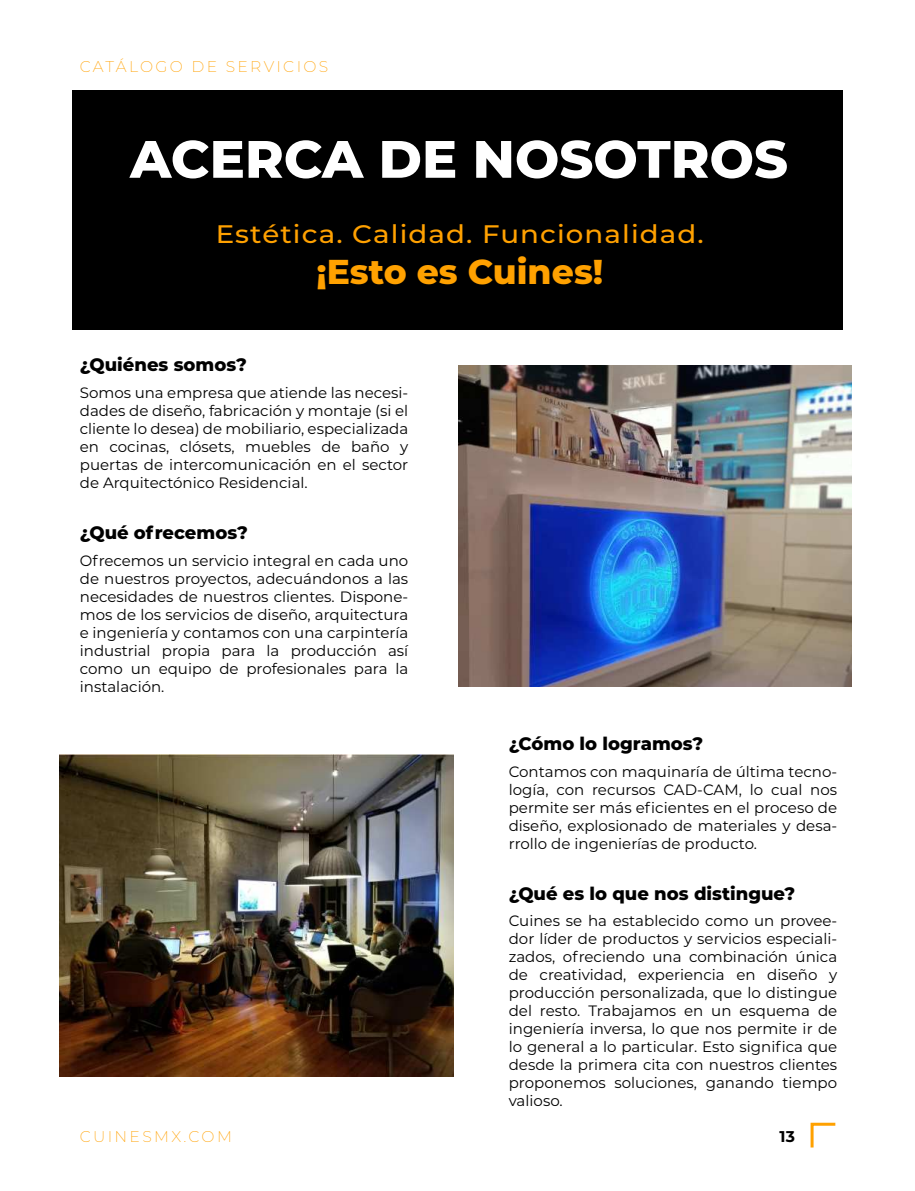
<style>
.page{position:relative;width:915px;height:1191px;background:#fff}
.page>*{position:absolute;margin:0;border:0;box-sizing:border-box;transform-origin:0 0}
.t1{font:800 52.5px "Montserrat";color:#fff}
.t2{font:800 34.5px "Montserrat";color:#ffa100}
.t3{font:500 25.35px "Montserrat";letter-spacing:.04em;color:#ffa100;scale:1.09 1}
.t4{font:800 18px "Montserrat";color:#000}
.t5{font:200 15.6px "Montserrat";letter-spacing:.15em;color:#ffa100}
.t6{font:700 15.6px "Montserrat";color:#000}
.t7{font:15px/18px "Montserrat";color:#000;text-align:justify}
</style>
<div class="page">
<div style="left:72px;top:90px;width:770px;height:239px;background:#000"></div>
<img style="left:60px;top:754px;width:393px;height:322px">
<img style="left:458px;top:366px;width:393px;height:321px">
<svg style="left:810px;top:1122px;width:26px;height:26px"></svg>
<p class="t5" style="left:80px;top:59px;width:250px">CATÁLOGO DE SERVICIOS</p>
<h1 class="t1" style="left:130px;top:134px;width:659px">ACERCA DE NOSOTROS</h1>
<h3 class="t3" style="left:216px;top:219px;width:449px">Estética. Calidad. Funcionalidad.</h3>
<h2 class="t2" style="left:316px;top:255px;width:288px">¡Esto es Cuines!</h2>
<p class="t4" style="left:80px;top:356px;width:169px">¿Quiénes somos?</p>
<p class="t7" style="left:80px;top:385px;width:330px">Somos una empresa que atiende las necesi&shy;dades de diseño, fabricación y montaje (si el cliente lo desea) de mobiliario, especializada en cocinas, clósets, muebles de baño y puertas de intercomunicación en el sector de Arquitectónico Residencial.</p>
<p class="t4" style="left:80px;top:524px;width:169px">¿Qué ofrecemos?</p>
<p class="t7" style="left:80px;top:552px;width:330px">Ofrecemos un servicio integral en cada uno de nuestros proyectos, adecuándonos a las necesidades de nuestros clientes. Dispone&shy;mos de los servicios de diseño, arquitectura e ingeniería y contamos con una carpintería industrial propia para la producción así como un equipo de profesionales para la instalación.</p>
<p class="t4" style="left:508px;top:735px;width:196px">¿Cómo lo logramos?</p>
<p class="t7" style="left:508px;top:763px;width:330px">Contamos con maquinaría de última tecno&shy;logía, con recursos CAD-CAM, lo cual nos permite ser más eficientes en el proceso de diseño, explosionado de materiales y desa&shy;rrollo de ingenierías de producto.</p>
<p class="t4" style="left:508px;top:884px;width:288px">¿Qué es lo que nos distingue?</p>
<p class="t7" style="left:508px;top:913px;width:330px">Cuines se ha establecido como un provee&shy;dor líder de productos y servicios especiali&shy;zados, ofreciendo una combinación única de creatividad, experiencia en diseño y producción personalizada, que lo distingue del resto. Trabajamos en un esquema de ingeniería inversa, lo que nos permite ir de lo general a lo particular. Esto significa que desde la primera cita con nuestros clientes proponemos soluciones, ganando tiempo valioso.</p>
<p class="t5" style="left:80px;top:1128px;width:154px">CUINESMX.COM</p>
<p class="t6" style="left:779px;top:1127px;width:17px">13</p>
</div>
